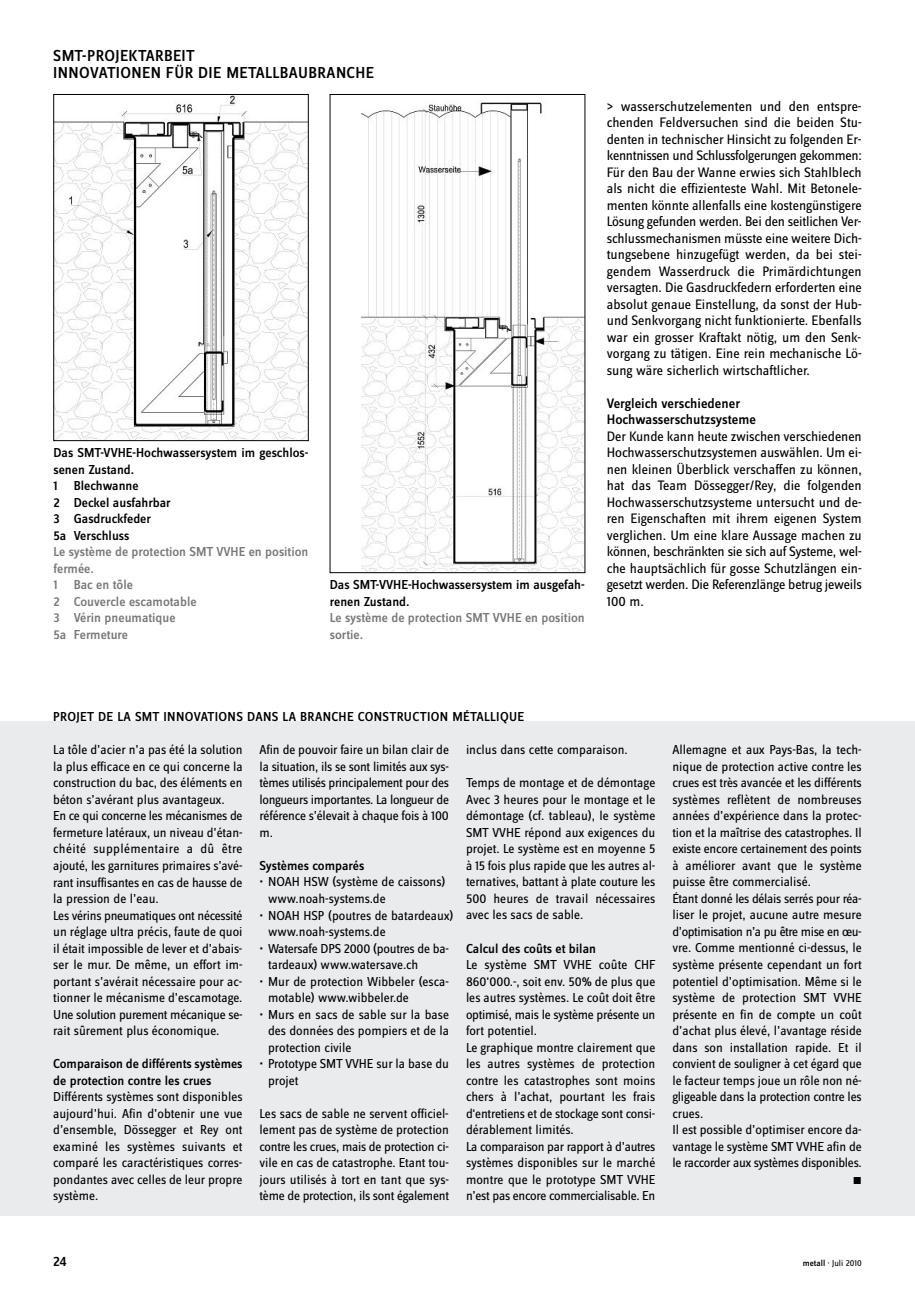
<style>
.page{position:relative;width:915px;height:1293px;background:#fff}
.page>*{position:absolute;margin:0;border:0;box-sizing:border-box;transform-origin:0 0}
.t1{font:500 16.5px/16.5px "Zine Sans Dis";letter-spacing:.025em;color:#000}
.t2{font:14.25px/16.5px "Zine Sans Dis";letter-spacing:-.015em;color:#000;text-align:justify}
.t3{font:500 14.25px/16.5px "Zine Sans Dis";color:#000}
.t4{font:13.5px/16.5px "Zine Sans Dis";color:#000}
.t5{font:500 13.5px/16.5px "Zine Sans Dis";color:#000}
.t6{font:500 13.5px/16.5px "Zine Sans Dis";color:#787878}
.t7{font:500 13.5px "Zine Sans Dis";letter-spacing:.025em;color:#000}
.t8{font:10.5px "Zine Sans Dis Regular Roman Exp";color:#000}
.t9{font:9px "Zine Sans Dis";color:#000}
.s1{font-weight:500}
</style>
<div class="page">
<div style="left:0;top:721px;width:914px;height:495px;background:#e9ebed"></div>
<img style="left:55px;top:96px;width:251px;height:343px">
<div style="left:53px;top:94px;width:255px;height:347px;border:1px solid #000"></div>
<img style="left:362px;top:102px;width:221px;height:469px">
<div style="left:330px;top:94px;width:255px;height:479px;border:1px solid #000"></div>
<p class="t1" style="left:53px;top:49px;width:322px">SMT-PROJEKTARBEIT<br>INNOVATIONEN FÜR DIE METALLBAUBRANCHE</p>
<p class="t5" style="left:53px;top:446px;width:256px">Das SMT-VVHE-Hochwassersystem im geschlos&shy;senen Zustand.<br>1 Blechwanne<br>2 Deckel ausfahrbar<br>3 Gasdruckfeder<br>5a Verschluss</p>
<p class="t6" style="left:53px;top:545px;width:256px">Le système de protection SMT VVHE en position fermée.<br>1 Bac en tôle<br>2 Couvercle escamotable<br>3 Vérin pneumatique<br>5a Fermeture</p>
<p class="t5" style="left:330px;top:578px;width:256px">Das SMT-VVHE-Hochwassersystem im ausgefah&shy;renen Zustand.</p>
<p class="t6" style="left:330px;top:611px;width:256px">Le système de protection SMT VVHE en position sortie.</p>
<p class="t2" style="left:606px;top:98px;width:256px">&gt; wasserschutzelementen und den entspre&shy;chenden Feldversuchen sind die beiden Stu&shy;denten in technischer Hinsicht zu folgenden Er&shy;kenntnissen und Schlussfolgerungen gekommen:<br>Für den Bau der Wanne erwies sich Stahlblech als nicht die effizienteste Wahl. Mit Betonele&shy;menten könnte allenfalls eine kostengünstigere Lösung gefunden werden. Bei den seitlichen Ver&shy;schlussmechanismen müsste eine weitere Dich&shy;tungsebene hinzugefügt werden, da bei stei&shy;gendem Wasserdruck die Primärdichtungen versagten. Die Gasdruckfedern erforderten eine absolut genaue Einstellung, da sonst der Hub&shy;und Senkvorgang nicht funktionierte. Ebenfalls war ein grosser Kraftakt nötig, um den Senk&shy;vorgang zu tätigen. Eine rein mechanische Lö&shy;sung wäre sicherlich wirtschaftlicher.</p>
<p class="t3" style="left:606px;top:396px;width:150px">Vergleich verschiedener<br>Hochwasserschutzsysteme</p>
<p class="t2" style="left:606px;top:428px;width:256px">Der Kunde kann heute zwischen verschiedenen Hochwasserschutzsystemen auswählen. Um ei&shy;nen kleinen Überblick verschaffen zu können, hat das Team Dössegger/Rey, die folgenden Hochwasserschutzsysteme untersucht und de&shy;ren Eigenschaften mit ihrem eigenen System verglichen. Um eine klare Aussage machen zu können, beschränkten sie sich auf Systeme, wel&shy;che hauptsächlich für gosse Schutzlängen ein&shy;gesetzt werden. Die Referenzlänge betrug jeweils 100 m.</p>
<p class="t7" style="left:53px;top:712px;width:472px">PROJET DE LA SMT INNOVATIONS DANS LA BRANCHE CONSTRUCTION MÉTALLIQUE</p>
<p class="t4" style="left:53px;top:741px;width:191px">La tôle d’acier n’a pas été la solution la plus efficace en ce qui concerne la construction du bac, des éléments en béton s’avérant plus avantageux.<br>En ce qui concerne les mécanismes de fermeture latéraux, un niveau d’étan&shy;chéité supplémentaire a dû être ajouté, les garnitures primaires s’avé&shy;rant insuffisantes en cas de hausse de la pression de l’eau.<br>Les vérins pneumatiques ont nécessité un réglage ultra précis, faute de quoi il était impossible de lever et d’abais&shy;ser le mur. De même, un effort im&shy;portant s’avérait nécessaire pour ac&shy;tionner le mécanisme d’escamotage.<br>Une solution purement mécanique se&shy;rait sûrement plus économique.</p>
<p class="t5" style="left:53px;top:1057px;width:191px">Comparaison de différents systèmes de protection contre les crues</p>
<p class="t4" style="left:53px;top:1088px;width:191px;text-align:justify">Différents systèmes sont disponibles aujourd’hui. Afin d’obtenir une vue d’ensemble, Dössegger et Rey ont examiné les systèmes suivants et comparé les caractéristiques corres&shy;pondantes avec celles de leur propre système.</p>
<p class="t4" style="left:259px;top:741px;width:191px;text-align:justify">Afin de pouvoir faire un bilan clair de la situation, ils se sont limités aux sys&shy;tèmes utilisés principalement pour des longueurs importantes. La longueur de référence s’élevait à chaque fois à 100 m.</p>
<p class="t5" style="left:259px;top:859px;width:106px">Systèmes comparés</p>
<p class="t4" style="left:268px;top:873px;width:179px;text-indent:-9px">• NOAH HSW (système de caissons) www.noah-systems.de</p>
<p class="t4" style="left:268px;top:906px;width:187px;text-indent:-9px">• NOAH HSP (poutres de batardeaux) www.noah-systems.de</p>
<p class="t4" style="left:268px;top:939px;width:182px;text-indent:-9px">• Watersafe DPS 2000 (poutres de ba&shy;tardeaux) www.watersave.ch</p>
<p class="t4" style="left:268px;top:972px;width:182px;text-indent:-9px">• Mur de protection Wibbeler (esca&shy;motable) www.wibbeler.de</p>
<p class="t4" style="left:268px;top:1005px;width:182px;text-align:justify;text-indent:-9px">• Murs en sacs de sable sur la base des données des pompiers et de la protection civile</p>
<p class="t4" style="left:268px;top:1055px;width:182px;text-indent:-9px">• Prototype SMT VVHE sur la base du projet</p>
<p class="t4" style="left:259px;top:1104px;width:191px;text-align:justify">Les sacs de sable ne servent officiel&shy;lement pas de système de protection contre les crues, mais de protection ci&shy;vile en cas de catastrophe. Etant tou&shy;jours utilisés à tort en tant que sys&shy;tème de protection, ils sont également</p>
<p class="t4" style="left:466px;top:741px;width:163px">inclus dans cette comparaison.</p>
<p class="t4" style="left:466px;top:774px;width:191px;text-align:justify">Temps de montage et de démontage Avec 3 heures pour le montage et le démontage (cf. tableau), le système SMT VVHE répond aux exigences du projet. Le système est en moyenne 5 à 15 fois plus rapide que les autres al&shy;ternatives, battant à plate couture les 500 heures de travail nécessaires avec les sacs de sable.</p>
<p class="t5" style="left:466px;top:941px;width:131px">Calcul des coûts et bilan</p>
<p class="t4" style="left:466px;top:956px;width:191px">Le système SMT VVHE coûte CHF 860'000.-, soit env. 50% de plus que les autres systèmes. Le coût doit être optimisé, mais le système présente un fort potentiel.<br>Le graphique montre clairement que les autres systèmes de protection contre les catastrophes sont moins chers à l’achat, pourtant les frais d'entretiens et de stockage sont consi&shy;dérablement limités.<br>La comparaison par rapport à d’autres systèmes disponibles sur le marché montre que le prototype SMT VVHE n’est pas encore commercialisable. En</p>
<p class="t4" style="left:672px;top:741px;width:191px">Allemagne et aux Pays-Bas, la tech&shy;nique de protection active contre les crues est très avancée et les différents systèmes reflètent de nombreuses années d’expérience dans la protec&shy;tion et la maîtrise des catastrophes. Il existe encore certainement des points à améliorer avant que le système puisse être commercialisé.<br>Étant donné les délais serrés pour réa&shy;liser le projet, aucune autre mesure d’optimisation n’a pu être mise en œu&shy;vre. Comme mentionné ci-dessus, le système présente cependant un fort potentiel d’optimisation. Même si le système de protection SMT VVHE présente en fin de compte un coût d’achat plus élevé, l’avantage réside dans son installation rapide. Et il convient de souligner à cet égard que le facteur temps joue un rôle non né&shy;gligeable dans la protection contre les crues.<br>Il est possible d’optimiser encore da&shy;vantage le système SMT VVHE afin de le raccorder aux systèmes disponibles.</p>
<p class="t8" style="left:852px;top:1175px;width:11px">m</p>
<p class="t3" style="left:53px;top:1254px;width:15px">24</p>
<p class="t9" style="left:802px;top:1257px;width:60px"><span class="s1">metall</span> · Juli 2010</p>
</div>
